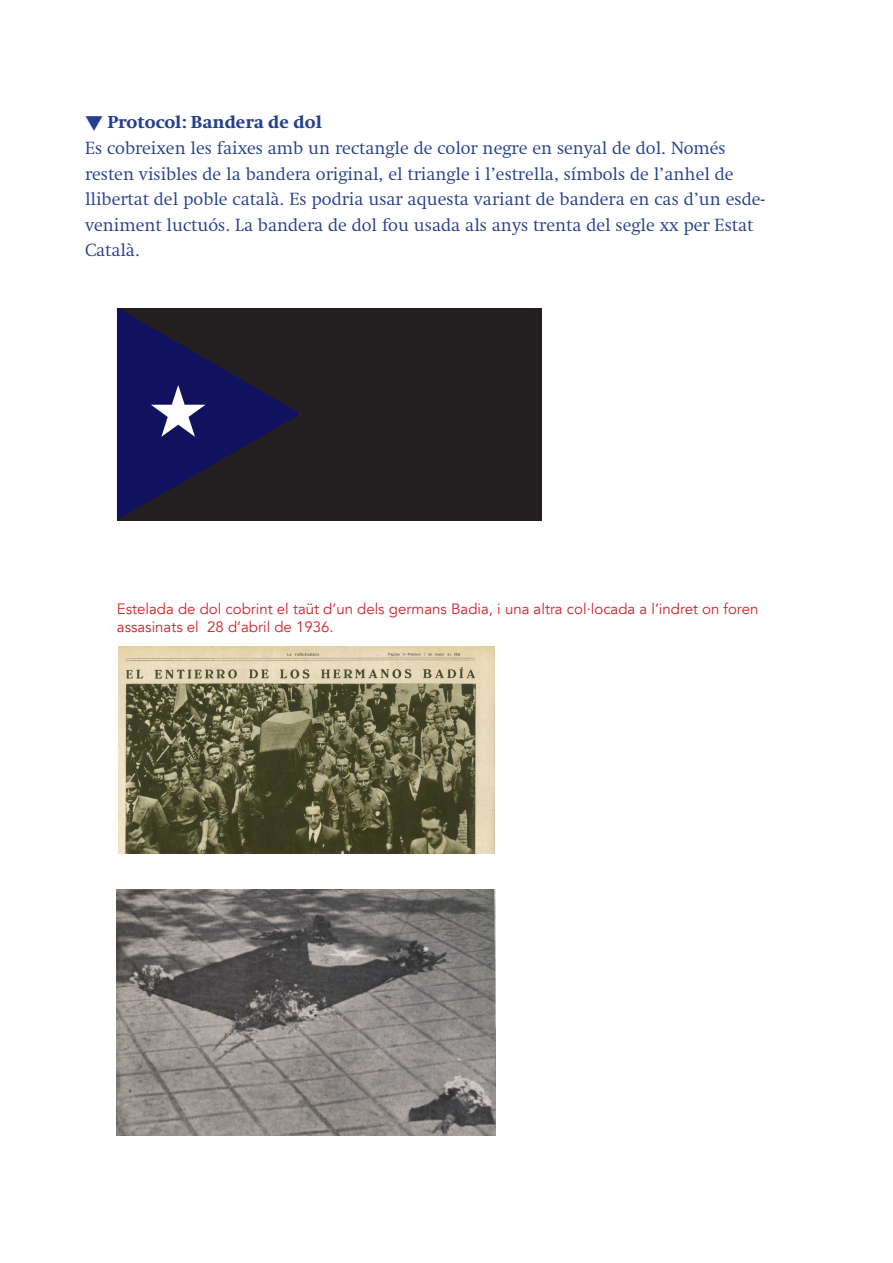
<style>
.page{position:relative;width:893px;height:1263px;background:#fff}
.page>*{position:absolute;margin:0;border:0;box-sizing:border-box;transform-origin:0 0}
.t1{font:300 18px/25.5px "Swift LT Std";color:#253f8e}
.t2{font:800 18px "Swift EF";color:#253f8e}
.t3{font:15px "Avenir LT";color:#d1232a}
</style>
<div class="page">
<div style="left:117px;top:308px;width:425px;height:212px;background:#231f20"></div>
<svg style="left:117px;top:308px;width:184px;height:212px"></svg>
<img style="left:118px;top:646px;width:377px;height:208px">
<img style="left:117px;top:889px;width:379px;height:246px">
<p class="t2" style="left:85px;top:113px;width:238px">▼ Protocol: Bandera de dol</p>
<p class="t1" style="left:85px;top:136px;width:682px">Es cobreixen les faixes amb un rectangle de color negre en senyal de dol. Només resten visibles de la bandera original, el triangle i l’estrella, símbols de l’anhel de llibertat del poble català. Es podria usar aquesta variant de bandera en cas d’un esde&shy;veniment luctuós. La bandera de dol fou usada als anys trenta del segle xx per Estat Català.</p>
<p class="t3" style="left:117px;top:600px;width:643px">Estelada de dol cobrint el taüt d’un dels germans Badia, i una altra col·locada a l’indret on foren</p>
<p class="t3" style="left:117px;top:618px;width:218px">assasinats el 28 d’abril de 1936.</p>
</div>
